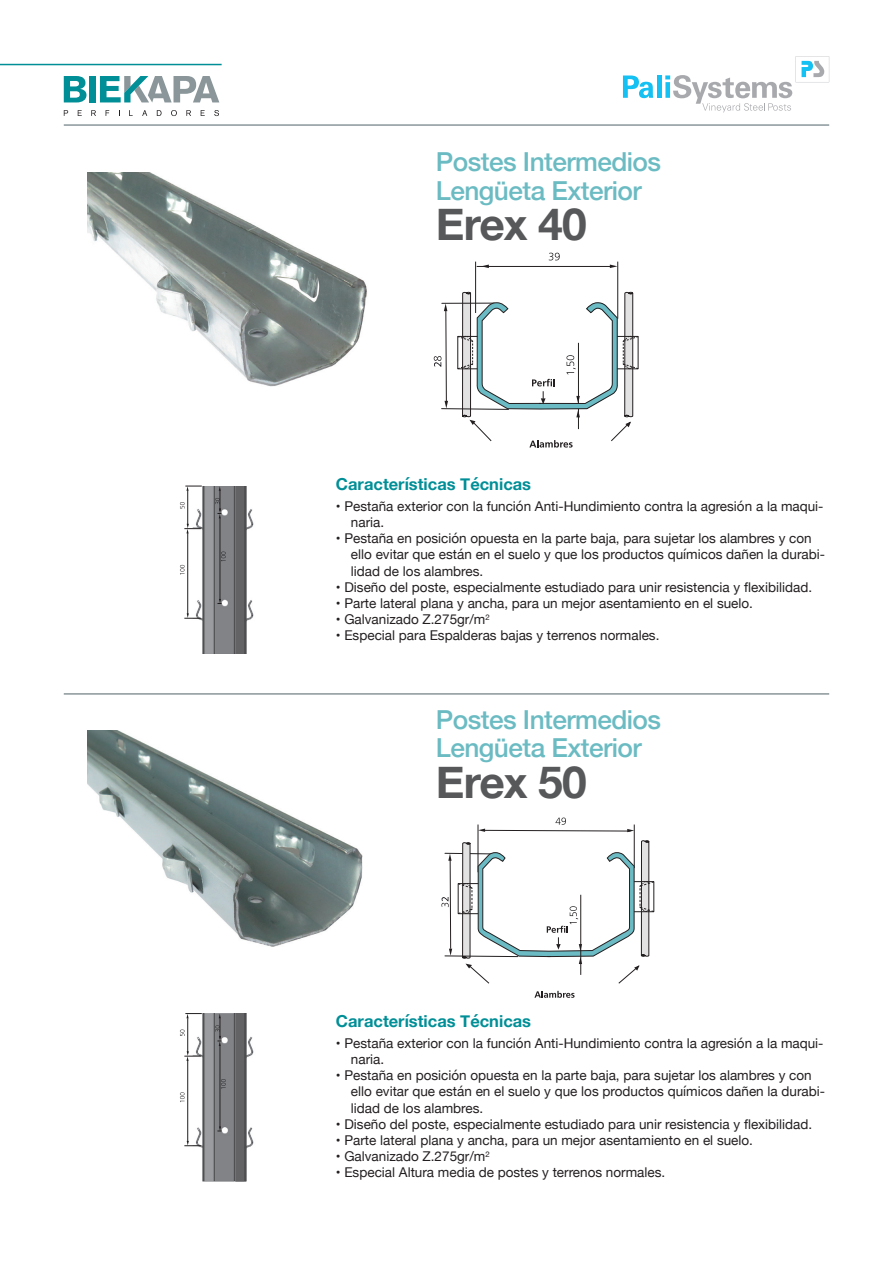
<style>
.page{position:relative;width:893px;height:1263px;background:#fff}
.page>*{position:absolute;margin:0;border:0;box-sizing:border-box;transform-origin:0 0}
.t1{font:700 44.25px "Helvetica Neue";letter-spacing:-.02em;color:#57585a}
.t2{font:500 26.1px/28.5px "Helvetica Neue";letter-spacing:-.02em;color:#6bbbc3}
.t3{font:700 16.5px "Helvetica Neue";color:#008f97}
.t4{font:13.5px/16.2px "Helvetica Neue";color:#231f20}
</style>
<div class="page">
<hr style="left:64px;top:124px;width:765px;height:2px;background:#8a969a">
<hr style="left:0;top:64px;width:222px;height:1px;background:#008f97">
<svg style="left:64px;top:76px;width:22px;height:26px"></svg>
<div style="left:89px;top:76px;width:6px;height:26px;background:#008f97"></div>
<svg style="left:100px;top:76px;width:119px;height:26px"></svg>
<svg style="left:64px;top:110px;width:4px;height:6px"></svg>
<svg style="left:78px;top:110px;width:4px;height:6px"></svg>
<svg style="left:91px;top:110px;width:5px;height:6px"></svg>
<svg style="left:106px;top:110px;width:3px;height:6px"></svg>
<svg style="left:142px;top:110px;width:5px;height:6px"></svg>
<svg style="left:157px;top:110px;width:5px;height:6px"></svg>
<svg style="left:171px;top:110px;width:6px;height:6px"></svg>
<svg style="left:186px;top:110px;width:5px;height:6px"></svg>
<svg style="left:201px;top:110px;width:4px;height:6px"></svg>
<svg style="left:214px;top:110px;width:5px;height:6px"></svg>
<svg style="left:623px;top:76px;width:30px;height:22px"></svg>
<hr style="left:657px;top:75px;width:4px;height:23px;background:#15c0f2">
<svg style="left:665px;top:56px;width:164px;height:56px"></svg>
<img style="left:87px;top:730px;width:276px;height:217px">
<img style="left:87px;top:172px;width:280px;height:215px">
<img style="left:188px;top:486px;width:66px;height:168px">
<svg style="left:180px;top:502px;width:5px;height:6px"></svg>
<hr style="left:187px;top:491px;width:1px;height:34px;background:#231f20">
<hr style="left:220px;top:518px;width:1px;height:82px;background:#231f20">
<hr style="left:187px;top:533px;width:1px;height:81px;background:#231f20">
<svg style="left:180px;top:565px;width:5px;height:10px"></svg>
<svg style="left:221px;top:552px;width:5px;height:9px"></svg>
<svg style="left:185px;top:486px;width:17px;height:5px"></svg>
<svg style="left:184px;top:524px;width:17px;height:9px"></svg>
<svg style="left:217px;top:599px;width:5px;height:5px"></svg>
<svg style="left:184px;top:613px;width:17px;height:6px"></svg>
<svg style="left:215px;top:486px;width:6px;height:32px"></svg>
<img style="left:188px;top:1014px;width:66px;height:167px">
<svg style="left:180px;top:1029px;width:5px;height:7px"></svg>
<hr style="left:187px;top:1018px;width:1px;height:35px;background:#231f20">
<hr style="left:220px;top:1046px;width:1px;height:81px;background:#231f20">
<hr style="left:187px;top:1060px;width:1px;height:82px;background:#231f20">
<svg style="left:180px;top:1092px;width:5px;height:10px"></svg>
<svg style="left:221px;top:1079px;width:5px;height:10px"></svg>
<svg style="left:185px;top:1013px;width:17px;height:5px"></svg>
<svg style="left:184px;top:1051px;width:17px;height:10px"></svg>
<svg style="left:217px;top:1126px;width:5px;height:6px"></svg>
<svg style="left:184px;top:1141px;width:17px;height:5px"></svg>
<svg style="left:215px;top:1014px;width:6px;height:32px"></svg>
<hr style="left:64px;top:693px;width:765px;height:2px;background:#8a969a">
<svg style="left:434px;top:253px;width:204px;height:195px"></svg>
<hr style="left:634px;top:824px;width:1px;height:44px;background:#231f20">
<hr style="left:478px;top:824px;width:1px;height:48px;background:#231f20">
<svg style="left:478px;top:817px;width:156px;height:15px"></svg>
<svg style="left:534px;top:991px;width:41px;height:7px"></svg>
<svg style="left:441px;top:840px;width:213px;height:144px"></svg>
<h2 class="t2" style="left:436px;top:146px;width:227px">Postes Intermedios<br>Lengüeta Exterior</h2>
<h1 class="t1" style="left:436px;top:190px;width:152px">Erex 40</h1>
<p class="t3" style="left:336px;top:471px;width:197px">Características Técnicas</p>
<p class="t4" style="left:351px;top:499px;width:474px;text-indent:-15px">• Pestaña exterior con la función Anti-Hundimiento contra la agresión a la maqui&shy;naria.</p>
<p class="t4" style="left:351px;top:531px;width:476px;text-indent:-15px">• Pestaña en posición opuesta en la parte baja, para sujetar los alambres y con ello evitar que están en el suelo y que los productos químicos dañen la durabi&shy;lidad de los alambres.</p>
<p class="t4" style="left:336px;top:580px;width:478px">• Diseño del poste, especialmente estudiado para unir resistencia y flexibilidad.</p>
<p class="t4" style="left:336px;top:596px;width:419px">• Parte lateral plana y ancha, para un mejor asentamiento en el suelo.</p>
<p class="t4" style="left:336px;top:612px;width:155px">• Galvanizado Z.275gr/m<sup>2</sup></p>
<p class="t4" style="left:336px;top:628px;width:325px">• Especial para Espalderas bajas y terrenos normales.</p>
<h2 class="t2" style="left:436px;top:703px;width:227px">Postes Intermedios<br>Lengüeta Exterior</h2>
<h1 class="t1" style="left:436px;top:747px;width:152px">Erex 50</h1>
<p class="t3" style="left:336px;top:1008px;width:197px">Características Técnicas</p>
<p class="t4" style="left:351px;top:1036px;width:474px;text-indent:-15px">• Pestaña exterior con la función Anti-Hundimiento contra la agresión a la maqui&shy;naria.</p>
<p class="t4" style="left:351px;top:1068px;width:476px;text-indent:-15px">• Pestaña en posición opuesta en la parte baja, para sujetar los alambres y con ello evitar que están en el suelo y que los productos químicos dañen la durabi&shy;lidad de los alambres.</p>
<p class="t4" style="left:336px;top:1117px;width:478px">• Diseño del poste, especialmente estudiado para unir resistencia y flexibilidad.</p>
<p class="t4" style="left:336px;top:1133px;width:419px">• Parte lateral plana y ancha, para un mejor asentamiento en el suelo.</p>
<p class="t4" style="left:336px;top:1149px;width:155px">• Galvanizado Z.275gr/m<sup>2</sup></p>
<p class="t4" style="left:336px;top:1165px;width:331px">• Especial Altura media de postes y terrenos normales.</p>
</div>
